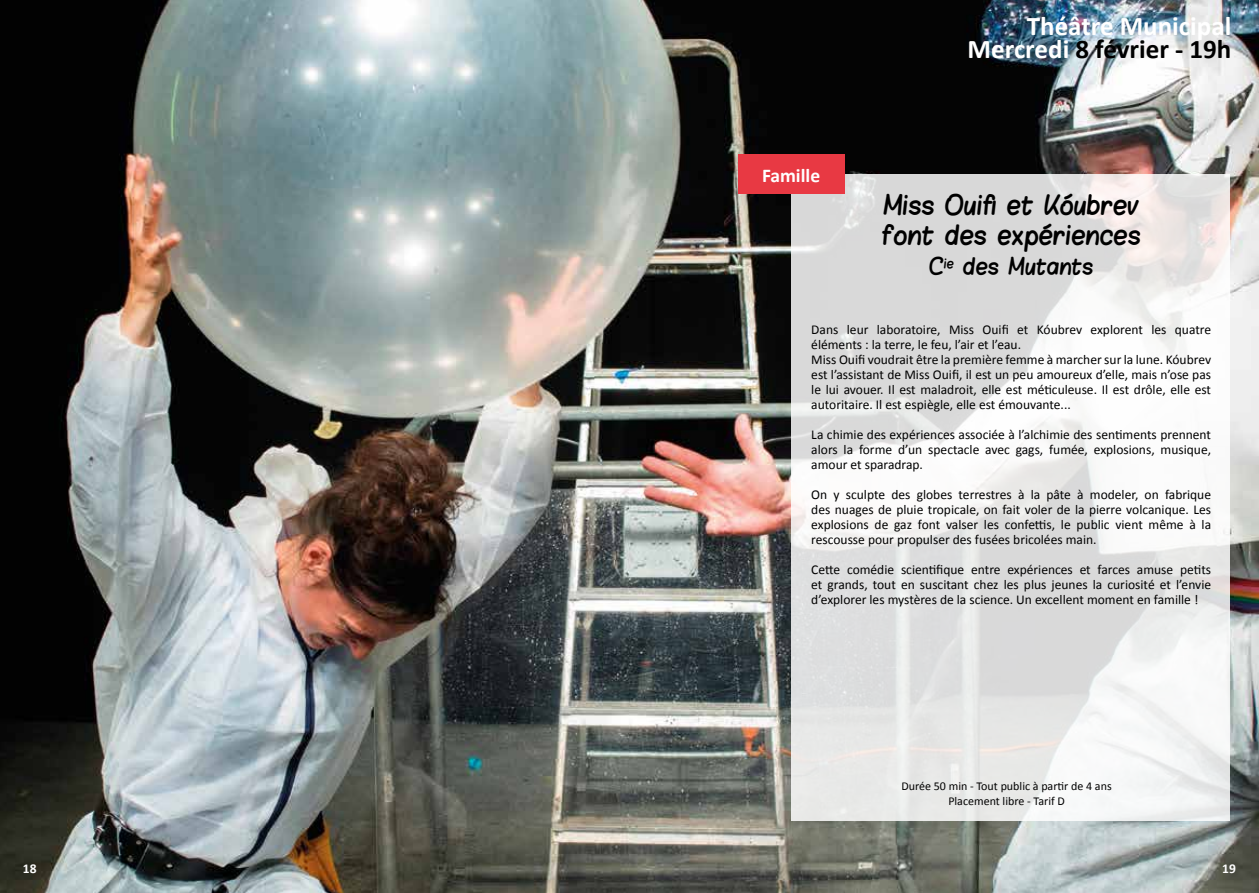
<style>
.page{position:relative;width:1259px;height:893px;background:#fff}
.page>*{position:absolute;margin:0;border:0;box-sizing:border-box;transform-origin:0 0}
.t1{font:700 27px/22.5px "Calibri";color:#fff;text-align:right}
.t2{font:21px/30px "Blokletters Viltstift";color:#000}
.t3{font:700 19.5px "Calibri";color:#fff}
.t4{font:18px "Blokletters Viltstift";color:#000}
.t5{font:13.5px/15px "Calibri";color:#000;text-align:justify}
.t6{font:700 13.5px "Calibri";color:#fff}
.t7{font:12px/14.4px "Calibri";color:#000;text-align:center}
.s1{color:#000}
</style>
<div class="page">
<img style="left:0;top:0;width:1259px;height:893px">
<svg style="left:791px;top:174px;width:438px;height:647px"></svg>
<div style="left:738px;top:155px;width:106px;height:39px;background:#e83943"></div>
<h3 class="t3" style="left:762px;top:163px;width:60px">Famille</h3>
<h1 class="t1" style="left:967px;top:14px;width:265px">Théâtre Municipal<br>Mercredi <span class="s1">8 février - 19h</span></h1>
<h2 class="t2" style="left:881px;top:190px;width:260px">Miss Ouifi et Kóubrev font des expériences</h2>
<h3 class="t4" style="left:929px;top:251px;width:166px">C<sup>ie</sup> des Mutants</h3>
<p class="t5" style="left:811px;top:321px;width:401px;text-align:left">Dans leur laboratoire, Miss Ouifi et Kóubrev explorent les quatre éléments : la terre, le feu, l’air et l’eau.<br>Miss Ouifi voudrait être la première femme à marcher sur la lune. Kóubrev est l’assistant de Miss Ouifi, il est un peu amoureux d’elle, mais n’ose pas le lui avouer. Il est maladroit, elle est méticuleuse. Il est drôle, elle est autoritaire. Il est espiègle, elle est émouvante...</p>
<p class="t5" style="left:811px;top:426px;width:401px">La chimie des expériences associée à l’alchimie des sentiments prennent alors la forme d’un spectacle avec gags, fumée, explosions, musique, amour et sparadrap.</p>
<p class="t5" style="left:811px;top:486px;width:401px">On y sculpte des globes terrestres à la pâte à modeler, on fabrique des nuages de pluie tropicale, on fait voler de la pierre volcanique. Les explosions de gaz font valser les confettis, le public vient même à la rescousse pour propulser des fusées bricolées main.</p>
<p class="t5" style="left:811px;top:561px;width:401px">Cette comédie scientifique entre expériences et farces amuse petits et grands, tout en suscitant chez les plus jeunes la curiosité et l’envie d’explorer les mystères de la science. Un excellent moment en famille !</p>
<p class="t7" style="left:901px;top:779px;width:212px">Durée 50 min - Tout public à partir de 4 ans<br>Placement libre - Tarif D</p>
<p class="t6" style="left:23px;top:860px;width:15px">18</p>
<p class="t6" style="left:1222px;top:860px;width:15px">19</p>
</div>
